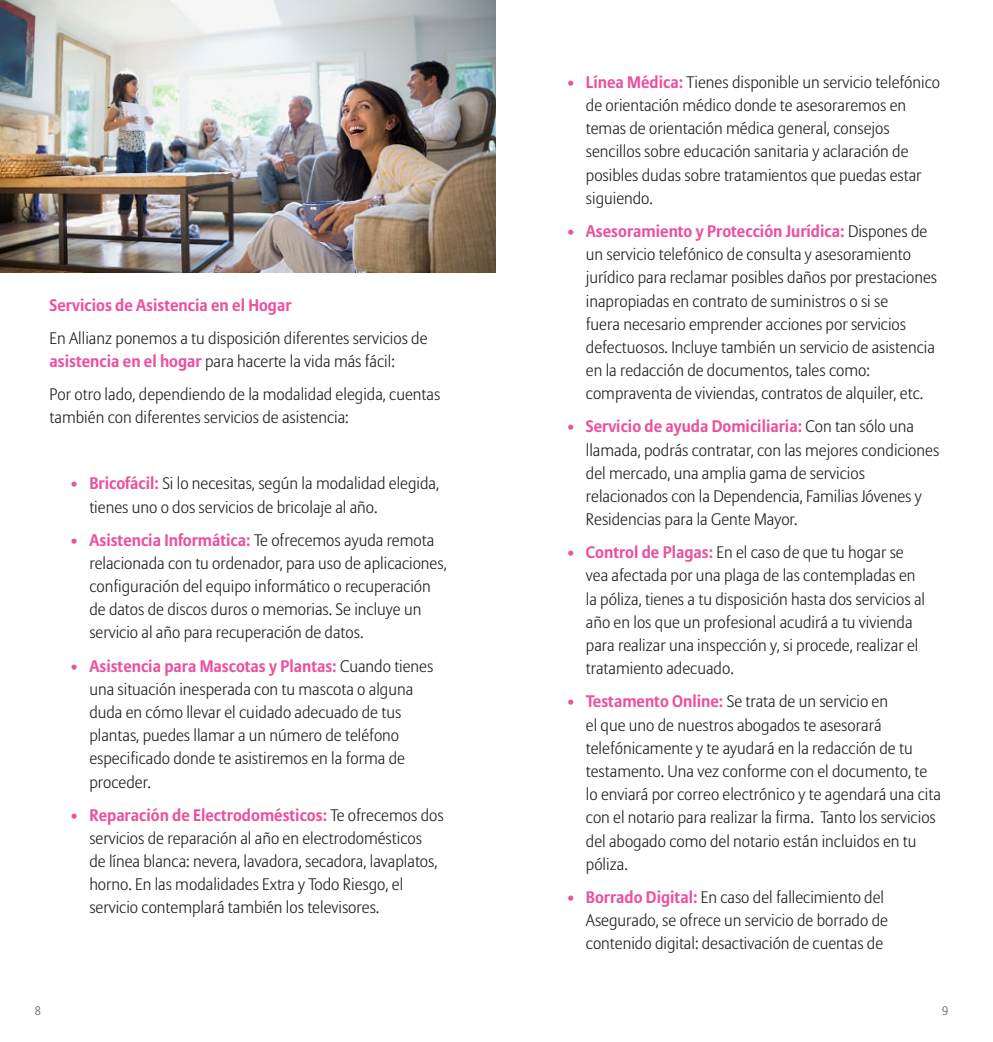
<style>
.page{position:relative;width:993px;height:1042px;background:#fff}
.page>*{position:absolute;margin:0;border:0;box-sizing:border-box;transform-origin:0 0}
.Texto_folleto{font:300 16.62px/23.1px "Allianz Sans";color:#231f20}
.Texto_folleto-2{font:700 16.62px "Allianz Sans";color:#ec519e}
.t1{font:300 12.25px "Allianz Sans";color:#57585a}
.s1{font-weight:700;color:#ec519e}
</style>
<div class="page">
<img style="left:0;top:0;width:496px;height:273px">
<p class="Texto_folleto-2" style="left:50px;top:295px;width:243px">Servicios de Asistencia en el Hogar</p>
<p class="Texto_folleto" style="left:50px;top:326px;width:379px">En Allianz ponemos a tu disposición diferentes servicios de <span class="s1">asistencia en el hogar</span> para hacerte la vida más fácil:</p>
<p class="Texto_folleto" style="left:50px;top:382px;width:392px">Por otro lado, dependiendo de la modalidad elegida, cuentas también con diferentes servicios de asistencia:</p>
<p class="Texto_folleto" style="left:89px;top:472px;width:351px;text-indent:-20px"><span class="s1">• Bricofácil:</span> Si lo necesitas, según la modalidad elegida, tienes uno o dos servicios de bricolaje al año.</p>
<p class="Texto_folleto" style="left:89px;top:528px;width:359px;text-indent:-20px"><span class="s1">• Asistencia Informática:</span> Te ofrecemos ayuda remota relacionada con tu ordenador, para uso de aplicaciones, configuración del equipo informático o recuperación de datos de discos duros o memorias. Se incluye un servicio al año para recuperación de datos.</p>
<p class="Texto_folleto" style="left:89px;top:654px;width:345px;text-indent:-20px"><span class="s1">• Asistencia para Mascotas y Plantas:</span> Cuando tienes una situación inesperada con tu mascota o alguna duda en cómo llevar el cuidado adecuado de tus plantas, puedes llamar a un número de teléfono especificado donde te asistiremos en la forma de proceder.</p>
<p class="Texto_folleto" style="left:89px;top:803px;width:355px;text-indent:-20px"><span class="s1">• Reparación de Electrodomésticos:</span> Te ofrecemos dos servicios de reparación al año en electrodomésticos<br>de línea blanca: nevera, lavadora, secadora, lavaplatos, horno. En las modalidades Extra y Todo Riesgo, el servicio contemplará también los televisores.</p>
<p class="Texto_folleto" style="left:585px;top:70px;width:356px;text-indent:-20px"><span class="s1">• Línea Médica:</span> Tienes disponible un servicio telefónico de orientación médico donde te asesoraremos en temas de orientación médica general, consejos sencillos sobre educación sanitaria y aclaración de posibles dudas sobre tratamientos que puedas estar siguiendo.</p>
<p class="Texto_folleto" style="left:585px;top:219px;width:353px;text-indent:-20px"><span class="s1">• Asesoramiento y Protección Jurídica:</span> Dispones de un servicio telefónico de consulta y asesoramiento jurídico para reclamar posibles daños por prestaciones inapropiadas en contrato de suministros o si se<br>fuera necesario emprender acciones por servicios defectuosos. Incluye también un servicio de asistencia en la redacción de documentos, tales como: compraventa de viviendas, contratos de alquiler, etc.</p>
<p class="Texto_folleto" style="left:585px;top:415px;width:355px;text-indent:-20px"><span class="s1">• Servicio de ayuda Domiciliaria:</span> Con tan sólo una llamada, podrás contratar, con las mejores condiciones del mercado, una amplia gama de servicios relacionados con la Dependencia, Familias Jóvenes y Residencias para la Gente Mayor.</p>
<p class="Texto_folleto" style="left:585px;top:541px;width:340px;text-indent:-20px"><span class="s1">• Control de Plagas:</span> En el caso de que tu hogar se vea afectada por una plaga de las contempladas en la póliza, tienes a tu disposición hasta dos servicios al año en los que un profesional acudirá a tu vivienda para realizar una inspección y, si procede, realizar el tratamiento adecuado.</p>
<p class="Texto_folleto" style="left:585px;top:690px;width:356px;text-indent:-20px"><span class="s1">• Testamento Online:</span> Se trata de un servicio en<br>el que uno de nuestros abogados te asesorará telefónicamente y te ayudará en la redacción de tu testamento. Una vez conforme con el documento, te lo enviará por correo electrónico y te agendará una cita con el notario para realizar la firma. Tanto los servicios del abogado como del notario están incluidos en tu póliza.</p>
<p class="Texto_folleto" style="left:585px;top:885px;width:303px;text-indent:-20px"><span class="s1">• Borrado Digital:</span> En caso del fallecimiento del<br>Asegurado, se ofrece un servicio de borrado de contenido digital: desactivación de cuentas de</p>
<p class="t1" style="left:35px;top:1003px;width:8px">8</p>
<p class="t1" style="left:941px;top:1003px;width:8px">9</p>
</div>
